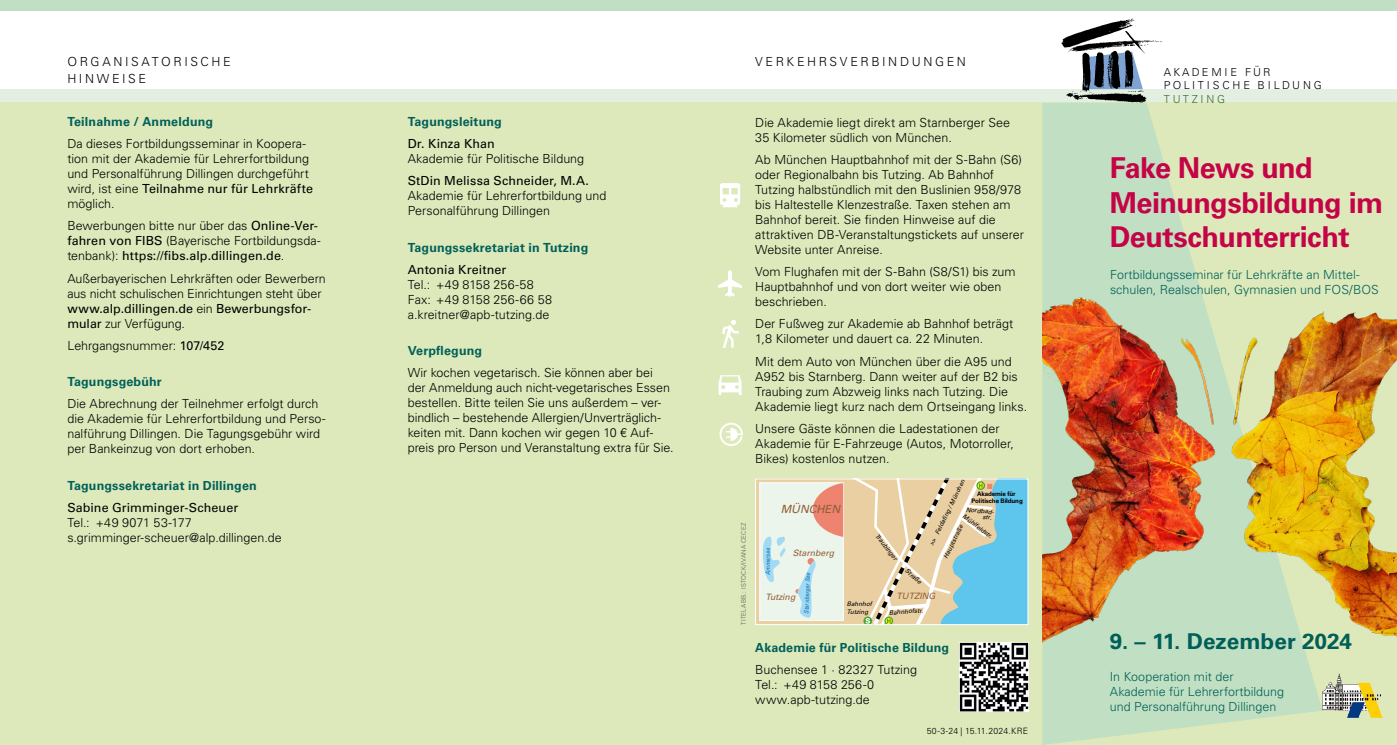
<style>
.page{position:relative;width:1397px;height:745px;background:#fff}
.page>*{position:absolute;margin:0;border:0;box-sizing:border-box;transform-origin:0 0}
.t1{font:700 28.75px/34.5px "Univers LT Std";letter-spacing:-.02em;color:#c50347}
.t2{font:700 21.88px "Univers LT Std";color:#006059}
.t3{font:300 12.5px/15px "Univers LT Std";color:#000}
.t4{font:300 12.5px/15px "Univers LT Std";color:#006059}
.t5{font:700 12.5px "Univers LT Std";letter-spacing:.01em;color:#006059}
.t6{font:12.5px "Univers LT Std";letter-spacing:.01em;color:#000}
.t7{font:300 12.5px/17.1px "Univers LT Std";letter-spacing:.205em;color:#000}
.t8{font:italic 11.25px "Univers LT Std";color:#915e36}
.t9{font:300 11px/13.2px "Univers LT Std";letter-spacing:.245em;color:#000}
.t10{font:300 11px "Univers LT Std";letter-spacing:.25em;color:#3f6f25}
.t11{font:italic 8.75px "Univers LT Std";color:#915e36}
.t12{font:300 8.75px "Univers LT Std";letter-spacing:.02em;color:#000}
.t13{font:italic 6.25px/7.5px "Univers LT Std";color:#000}
.t14{font:700 6.25px/6.9px "Univers LT Std";letter-spacing:-.02em;color:#000;text-align:center}
.t15{font:300 6.25px "Univers LT Std";letter-spacing:.035em;color:#58585a}
.t16{font:italic condensed 6.25px "Univers LT Std";color:#0b72b5}
.s1{font-weight:400}
</style>
<div class="page">
<div style="left:0;top:0;width:1396px;height:11px;background:#c1dfc2"></div>
<div style="left:0;top:89px;width:1396px;height:14px;background:#e2efe1"></div>
<div style="left:0;top:103px;width:1396px;height:641px;background:#dde9ba"></div>
<svg style="left:1042px;top:103px;width:280px;height:641px;fill:#c1dfc2"></svg>
<svg style="left:1061px;top:19px;width:101px;height:84px"></svg>
<img style="left:1042px;top:291px;width:354px;height:380px">
<svg style="left:759px;top:480px;width:266px;height:142px;background:#cdd5c7"></svg>
<div style="left:755px;top:478px;width:273px;height:146px;border:1px solid #fff"></div>
<img style="left:959px;top:642px;width:69px;height:68px">
<svg style="left:720px;top:183px;width:20px;height:24px"></svg>
<svg style="left:722px;top:319px;width:16px;height:29px"></svg>
<svg style="left:719px;top:422px;width:23px;height:24px"></svg>
<svg style="left:718px;top:375px;width:23px;height:20px"></svg>
<svg style="left:718px;top:270px;width:23px;height:26px"></svg>
<img style="left:1322px;top:673px;width:60px;height:44px">
<p class="t7" style="left:67px;top:53px;width:165px">ORGANISATORISCHE<br>HINWEISE</p>
<p class="t5" style="left:67px;top:114px;width:147px">Teilnahme / Anmeldung</p>
<p class="t3" style="left:67px;top:136px;width:247px">Da dieses Fortbildungsseminar in Koopera&shy;tion mit der Akademie für Lehrerfortbildung und Personalführung Dillingen durchgeführt wird, ist eine <span class="s1">Teilnahme nur für Lehrkräfte </span>möglich.</p>
<p class="t3" style="left:67px;top:218px;width:255px">Bewerbungen bitte nur über das <span class="s1">Online-Ver&shy;fahren von FIBS</span> (Bayerische Fortbildungsda&shy;tenbank): <span class="s1">https://fibs.alp.dillingen.de</span>.</p>
<p class="t3" style="left:67px;top:270px;width:260px">Außerbayerischen Lehrkräften oder Bewerbern aus nicht schulischen Einrichtungen steht über <span class="s1">www.alp.dillingen.de</span> ein <span class="s1">Bewerbungsfor&shy;mular</span> zur Verfügung.</p>
<p class="t3" style="left:67px;top:337px;width:159px">Lehrgangsnummer: <span class="s1">107/452</span></p>
<p class="t5" style="left:67px;top:374px;width:96px">Tagungsgebühr</p>
<p class="t3" style="left:67px;top:396px;width:260px">Die Abrechnung der Teilnehmer erfolgt durch die Akademie für Lehrerfortbildung und Perso&shy;nalführung Dillingen. Die Tagungsgebühr wird per Bankeinzug von dort erhoben.</p>
<p class="t5" style="left:67px;top:477px;width:191px">Tagungssekretariat in Dillingen</p>
<p class="t6" style="left:67px;top:499px;width:172px">Sabine Grimminger-Scheuer</p>
<p class="t3" style="left:67px;top:514px;width:216px">Tel.: +49 9071 53-177 s.grimminger-scheuer@alp.dillingen.de</p>
<p class="t5" style="left:407px;top:114px;width:95px">Tagungsleitung</p>
<p class="t6" style="left:407px;top:136px;width:89px">Dr. Kinza Khan</p>
<p class="t3" style="left:407px;top:151px;width:178px">Akademie für Politische Bildung</p>
<p class="t6" style="left:407px;top:173px;width:183px">StDin Melissa Schneider, M.A.</p>
<p class="t3" style="left:407px;top:188px;width:200px">Akademie für Lehrerfortbildung und<br>Personalführung Dillingen</p>
<p class="t5" style="left:407px;top:240px;width:182px">Tagungssekretariat in Tutzing</p>
<p class="t6" style="left:407px;top:262px;width:100px">Antonia Kreitner</p>
<p class="t3" style="left:407px;top:277px;width:146px">Tel.: +49 8158 256-58<br>Fax: +49 8158 256-66 58 a.kreitner@apb-tutzing.de</p>
<p class="t5" style="left:407px;top:343px;width:76px">Verpflegung</p>
<p class="t3" style="left:407px;top:365px;width:267px">Wir kochen vegetarisch. Sie können aber bei der Anmeldung auch nicht-vegetarisches Essen bestellen. Bitte teilen Sie uns außerdem – ver&shy;bindlich – bestehende Allergien/Unverträglich&shy;keiten mit. Dann kochen wir gegen 10 € Auf&shy;preis pro Person und Veranstaltung extra für Sie.</p>
<p class="t7" style="left:755px;top:53px;width:212px">VERKEHRSVERBINDUNGEN</p>
<p class="t15" style="left:739px;top:624px;width:103px;rotate:-90deg">TITELABB.: ISTOCK/IVANA CECEZ</p>
<p class="t3" style="left:755px;top:115px;width:256px">Die Akademie liegt direkt am Starnberger See<br>35 Kilometer südlich von München.</p>
<p class="t3" style="left:755px;top:152px;width:270px">Ab München Hauptbahnhof mit der S-Bahn (S6) oder Regionalbahn bis Tutzing. Ab Bahnhof Tutzing halbstündlich mit den Buslinien 958/978 bis Haltestelle Klenzestraße. Taxen stehen am Bahnhof bereit. Sie finden Hinweise auf die attraktiven DB-Veranstaltungstickets auf unserer Website unter Anreise.</p>
<p class="t3" style="left:755px;top:264px;width:262px">Vom Flughafen mit der S-Bahn (S8/S1) bis zum<br>Hauptbahnhof und von dort weiter wie oben beschrieben.</p>
<p class="t3" style="left:755px;top:316px;width:259px">Der Fußweg zur Akademie ab Bahnhof beträgt<br>1,8 Kilometer und dauert ca. 22 Minuten.</p>
<p class="t3" style="left:755px;top:353px;width:273px">Mit dem Auto von München über die A95 und A952 bis Starnberg. Dann weiter auf der B2 bis Traubing zum Abzweig links nach Tutzing. Die Akademie liegt kurz nach dem Ortseingang links.</p>
<p class="t3" style="left:755px;top:420px;width:260px">Unsere Gäste können die Ladestationen der<br>Akademie für E-Fahrzeuge (Autos, Motorroller,<br>Bikes) kostenlos nutzen.</p>
<p class="t13" style="left:927px;top:543px;width:74px;rotate:-64deg">&gt;&gt; Feldafi ng / München</p>
<p class="t14" style="left:971px;top:490px;width:53px">Akademie für<br>Politische Bildung</p>
<p class="t8" style="left:780px;top:502px;width:61px">MÜNCHEN</p>
<p class="t11" style="left:792px;top:547px;width:43px">Starnberg</p>
<p class="t16" style="left:802px;top:613px;width:43px;rotate:-88deg">Starnberger See</p>
<p class="t13" style="left:983px;top:508px;width:13px;line-height:5.5px;text-indent:-17px;rotate:6deg">Nordbad&shy;str.</p>
<p class="t13" style="left:941px;top:555px;width:38px;rotate:-64deg">H auptstraße</p>
<p class="t13" style="left:965px;top:512px;width:37px;rotate:37deg">Mühlfeldstr.</p>
<p class="t13" style="left:879px;top:531px;width:34px;rotate:52deg">Traubinger</p>
<p class="t16" style="left:763px;top:574px;width:29px;rotate:-90deg">Ammersee</p>
<p class="t13" style="left:908px;top:566px;width:21px;rotate:42deg">S traße</p>
<p class="t11" style="left:896px;top:590px;width:40px">TUTZING</p>
<p class="t11" style="left:765px;top:591px;width:31px">Tutzing</p>
<p class="t13" style="left:846px;top:599px;width:27px">Bahnhof<br>Tutzing</p>
<p class="t13" style="left:888px;top:608px;width:36px;rotate:-4deg">Bahnhofstr.</p>
<p class="t5" style="left:755px;top:639px;width:195px">Akademie für Politische Bildung</p>
<p class="t3" style="left:755px;top:661px;width:163px">Buchensee 1 · 82327 Tutzing<br>Tel.: +49 8158 256-0 www.apb-tutzing.de</p>
<p class="t12" style="left:926px;top:725px;width:103px">50-3-24 | 15.11.2024.KRE</p>
<p class="t9" style="left:1163px;top:65px;width:159px">AKADEMIE FÜR<br>POLITISCHE BILDUNG</p>
<p class="t10" style="left:1163px;top:92px;width:63px">TUTZING</p>
<h1 class="t1" style="left:1109px;top:151px;width:275px">Fake News und<br>Meinungsbildung im<br>Deutschunterricht</h1>
<p class="t4" style="left:1109px;top:267px;width:270px">Fortbildungsseminar für Lehrkräfte an Mittel&shy;schulen, Realschulen, Gymnasien und FOS/BOS</p>
<h2 class="t2" style="left:1109px;top:627px;width:244px">9. – 11. Dezember 2024</h2>
<p class="t4" style="left:1109px;top:669px;width:176px">In Kooperation mit der<br>Akademie für Lehrerfortbildung und Personalführung Dillingen</p>
</div>
